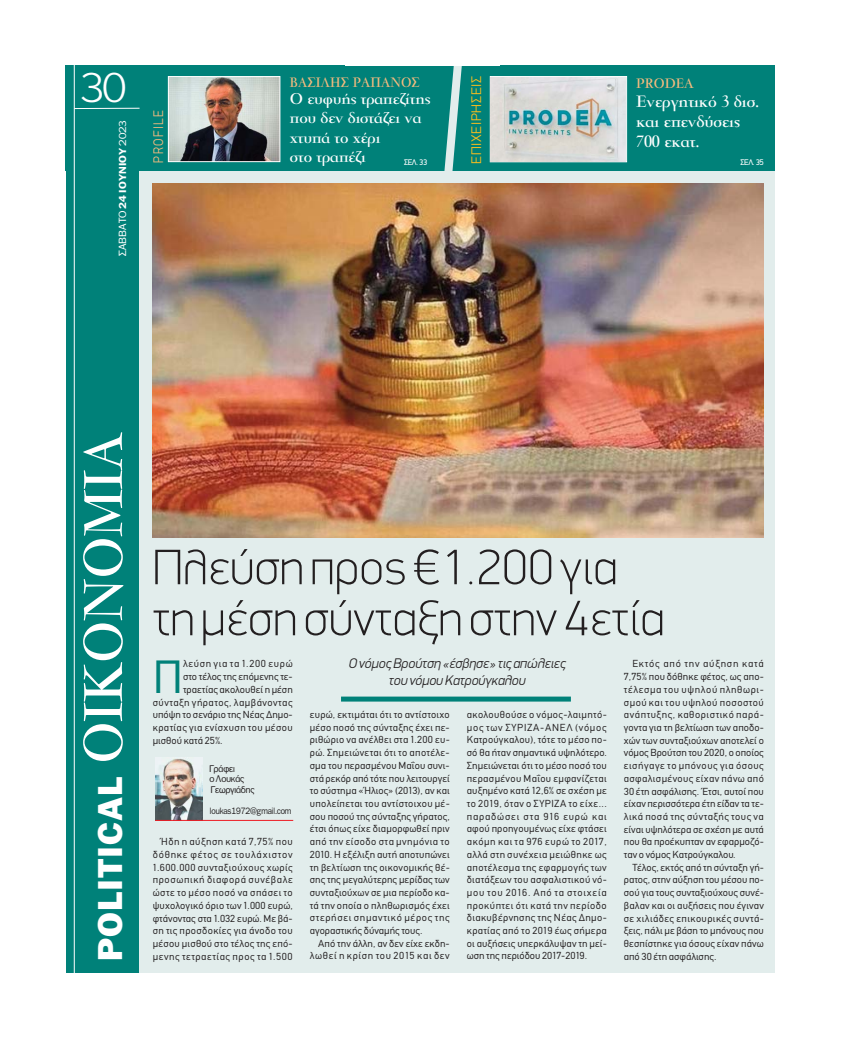
<style>
.page{position:relative;width:841px;height:1039px;background:#fff}
.page>*{position:absolute;margin:0;border:0;box-sizing:border-box;transform-origin:0 0}
.t1{font:100 50px/51px "PF Din Display";color:#231f20}
.t2{font:45.7px "CF Din";color:#008179;scale:1.04 1}
.t3{font:300 40px "PF Franklin Gothic";color:#fff}
.t4{font:900 33px "PF Franklin Gothic";letter-spacing:.03em;color:#fff}
.t5{font:700 18px/20px "PF Garamond Classic";letter-spacing:-.01em;color:#fff}
.t6{font:700 17px/19px "PF Garamond Classic";letter-spacing:-.01em;color:#fff}
.t7{font:700 15px "PF Garamond Classic";color:#f5bb7e;scale:.92 1}
.t8{font:700 15px "PF Garamond Classic";color:#f5bb7e;scale:.96 1}
.t9{font:italic 300 14px/17px "PF Din Display";color:#231f20;text-align:center}
.t10{font:300 14px "PF Din Display";letter-spacing:.045em;color:#febe1c}
.t11{font:300 14px "PF Din Display";letter-spacing:.12em;color:#f5bb7e;scale:.89 1}
.t12{font:10px/12.7px "CF Din";letter-spacing:.01em;color:#231f20;text-align:justify;scale:1.04 1}
.t13{font:10px/12.7px "CF Din";letter-spacing:.06em;color:#231f20;text-align:right;scale:1.04 1}
.t14{font:10px "CF Din";letter-spacing:.045em;color:#231f20;scale:1.04 1}
.t15{font:10px "CF Din";letter-spacing:.04em;color:#231f20;scale:1.04 1}
.t16{font:700 9.7px "PF Franklin Gothic";letter-spacing:.01em;color:#fff;scale:1.1 1}
.t17{font:9.3px/10.4px "PF Franklin Gothic";color:#231f20}
.t18{font:8.8px "PF Franklin Gothic";color:#231f20;scale:.9 1}
.t19{font:8.2px "PF Din Display";letter-spacing:-.05em;color:#fff}
.s1{font-weight:400;font-size:10px}
.s2{font-weight:400}
.s3{font-family:"PF Garamond Classic";font-weight:700;font-size:60px}
</style>
<div class="page">
<div style="left:122px;top:171px;width:652px;height:802px;background:#e2edec"></div>
<div style="left:66px;top:66px;width:72px;height:907px;background:#008179"></div>
<div style="left:66px;top:66px;width:708px;height:105px;background:#008179"></div>
<svg style="left:73px;top:107px;width:67px;height:2px"></svg>
<hr style="left:74px;top:56px;width:1px;height:941px;background:#fff">
<div style="left:489px;top:76px;width:137px;height:86px;border:1px solid #fff"></div>
<img style="left:490px;top:77px;width:135px;height:84px">
<img style="left:170px;top:78px;width:108px;height:82px">
<div style="left:168px;top:76px;width:112px;height:86px;border:1px solid #fff"></div>
<svg style="left:444px;top:66px;width:18px;height:105px"></svg>
<div style="left:341px;top:696px;width:229px;height:5px;background:#008179"></div>
<img style="left:153px;top:183px;width:610px;height:354px">
<img style="left:155px;top:757px;width:48px;height:62px">
<hr style="left:155px;top:819px;width:138px;height:1px;background:#ed1c24">
<h3 class="t3" style="left:80px;top:65px;width:48px">30</h3>
<p class="t16" style="left:117px;top:256px;width:125px;rotate:-90deg"><span class="s1">ΣΑΒΒΑΤΟ</span> 24 ΙΟΥΝΙΟΥ <span class="s2">2023</span></p>
<h3 class="t11" style="left:153px;top:162px;width:61px;rotate:-90deg">PROFILE</h3>
<h3 class="t7" style="left:290px;top:77px;width:143px">ΒΑΣΙΛΗΣ ΡΑΠΑΝΟΣ</h3>
<h3 class="t6" style="left:290px;top:92px;width:142px">Ο ευφυής τραπεζίτης που δεν διστάζει να χτυπά το χέρι<br>στο τραπέζι</h3>
<p class="t19" style="left:404px;top:158px;width:25px">ΣΕΛ. 33</p>
<h3 class="t10" style="left:471px;top:163px;width:89px;rotate:-90deg">ΕΠΙΧΕΙΡΗΣΕΙΣ</h3>
<h3 class="t8" style="left:635px;top:78px;width:62px">PRODEA</h3>
<h3 class="t5" style="left:635px;top:94px;width:124px">Ενεργητικό 3 δισ. και επενδύσεις<br>700 εκατ.</h3>
<p class="t19" style="left:740px;top:158px;width:25px">ΣΕΛ. 35</p>
<h3 class="t4" style="left:98px;top:961px;width:530px;rotate:-90deg">POLITICAL <span class="s3">ΟΙΚΟΝΟΜΙΑ</span></h3>
<h1 class="t1" style="left:153px;top:546px;width:513px">Πλεύση προς €1.200 για τη μέση σύνταξη στην 4ετία</h1>
<h2 class="t2" style="left:153px;top:659px;width:31px">Π</h2>
<p class="t13" style="left:183px;top:658px;width:107px">λεύση για τα 1.200 ευρώ</p>
<p class="t12" style="left:183px;top:671px;width:107px">στο τέλος της επόμενης τε-</p>
<p class="t12" style="left:183px;top:684px;width:107px">τραετίας ακολουθεί η μέση</p>
<p class="t14" style="left:153px;top:698px;width:136px">σύνταξη γήρατος, λαμβάνοντας</p>
<p class="t12" style="left:153px;top:709px;width:136px">υπόψη το σενάριο της Νέας Δημο-</p>
<p class="t15" style="left:153px;top:723px;width:136px">κρατίας για ενίσχυση του μέσου</p>
<p class="t12" style="left:153px;top:735px;width:69px">μισθού κατά 25%.</p>
<p class="t17" style="left:209px;top:763px;width:47px">Γράφει<br>ο Λουκάς<br>Γεωργιάδης</p>
<p class="t18" style="left:210px;top:805px;width:92px">loukas1972@gmail.com</p>
<p class="t12" style="left:153px;top:836px;width:136px;text-indent:9px">Ήδη η αύξηση κατά 7,75% που δόθηκε φέτος σε τουλάχιστον 1.600.000 συνταξιούχους χωρίς προσωπική διαφορά συνέβαλε ώστε το μέσο ποσό να σπάσει το ψυχολογικό όριο των 1.000 ευρώ, φτάνοντας στα 1.032 ευρώ. Με βά&shy;ση τις προσδοκίες για άνοδο του μέσου μισθού στο τέλος της επό&shy;μενης τετραετίας προς τα 1.500</p>
<h3 class="t9" style="left:348px;top:656px;width:218px">Ο νόμος Βρούτση «έσβησε» τις απώλειες του νόμου Κατρούγκαλου</h3>
<p class="t12" style="left:309px;top:709px;width:136px">ευρώ, εκτιμάται ότι το αντίστοιχο μέσο ποσό της σύνταξης έχει πε&shy;ριθώριο να ανέλθει στα 1.200 ευ&shy;ρώ. Σημειώνεται ότι το αποτέλε&shy;σμα του περασμένου Μαΐου συνι&shy;στά ρεκόρ από τότε που λειτουργεί το σύστημα «Ήλιος» (2013), αν και υπολείπεται του αντίστοιχου μέ&shy;σου ποσού της σύνταξης γήρατος, έτσι όπως είχε διαμορφωθεί πριν από την είσοδο στα μνημόνια το 2010. Η εξέλιξη αυτή αποτυπώνει τη βελτίωση της οικονομικής θέ&shy;σης της μεγαλύτερης μερίδας των συνταξιούχων σε μια περίοδο κα&shy;τά την οποία ο πληθωρισμός έχει στερήσει σημαντικό μέρος της αγοραστικής δύναμής τους.</p>
<p class="t13" style="left:309px;top:938px;width:136px">Από την άλλη, αν δεν είχε εκδη&shy;λωθεί η κρίση του 2015 και δεν</p>
<p class="t12" style="left:466px;top:709px;width:136px">ακολουθούσε ο νόμος-λαιμητό&shy;μος των ΣΥΡΙΖΑ-ΑΝΕΛ (νόμος Κατρούγκαλου), τότε το μέσο πο&shy;σό θα ήταν σημαντικά υψηλότερο.<br>Σημειώνεται ότι το μέσο ποσό του περασμένου Μαΐου εμφανίζεται αυξημένο κατά 12,6% σε σχέση με το 2019, όταν ο ΣΥΡΙΖΑ το είχε... παραδώσει στα 916 ευρώ και αφού προηγουμένως είχε φτάσει ακόμη και τα 976 ευρώ το 2017, αλλά στη συνέχεια μειώθηκε ως αποτέλεσμα της εφαρμογής των διατάξεων του ασφαλιστικού νό&shy;μου του 2016. Από τα στοιχεία προκύπτει ότι κατά την περίοδο διακυβέρνησης της Νέας Δημο&shy;κρατίας από το 2019 έως σήμερα οι αυξήσεις υπερκάλυψαν τη μεί&shy;ωση της περιόδου 2017-2019.</p>
<p class="t12" style="left:623px;top:658px;width:136px;text-indent:9px">Εκτός από την αύξηση κατά 7,75% που δόθηκε φέτος, ως απο&shy;τέλεσμα του υψηλού πληθωρι&shy;σμού και του υψηλού ποσοστού ανάπτυξης, καθοριστικό παρά&shy;γοντα για τη βελτίωση των αποδο&shy;χών των συνταξιούχων αποτελεί ο νόμος Βρούτση του 2020, ο οποίος εισήγαγε το μπόνους για όσους ασφαλισμένους είχαν πάνω από 30 έτη ασφάλισης. Έτσι, αυτοί που είχαν περισσότερα έτη είδαν τα τε&shy;λικά ποσά της σύνταξής τους να είναι υψηλότερα σε σχέση με αυτά που θα προέκυπταν αν εφαρμοζό&shy;ταν ο νόμος Κατρούγκαλου.</p>
<p class="t12" style="left:623px;top:862px;width:136px;text-indent:9px">Τέλος, εκτός από τη σύνταξη γή&shy;ρατος, στην αύξηση του μέσου πο&shy;σού για τους συνταξιούχους συνέ&shy;βαλαν και οι αυξήσεις που έγιναν σε χιλιάδες επικουρικές συντά&shy;ξεις, πάλι με βάση το μπόνους που θεσπίστηκε για όσους είχαν πάνω από 30 έτη ασφάλισης.</p>
</div>
